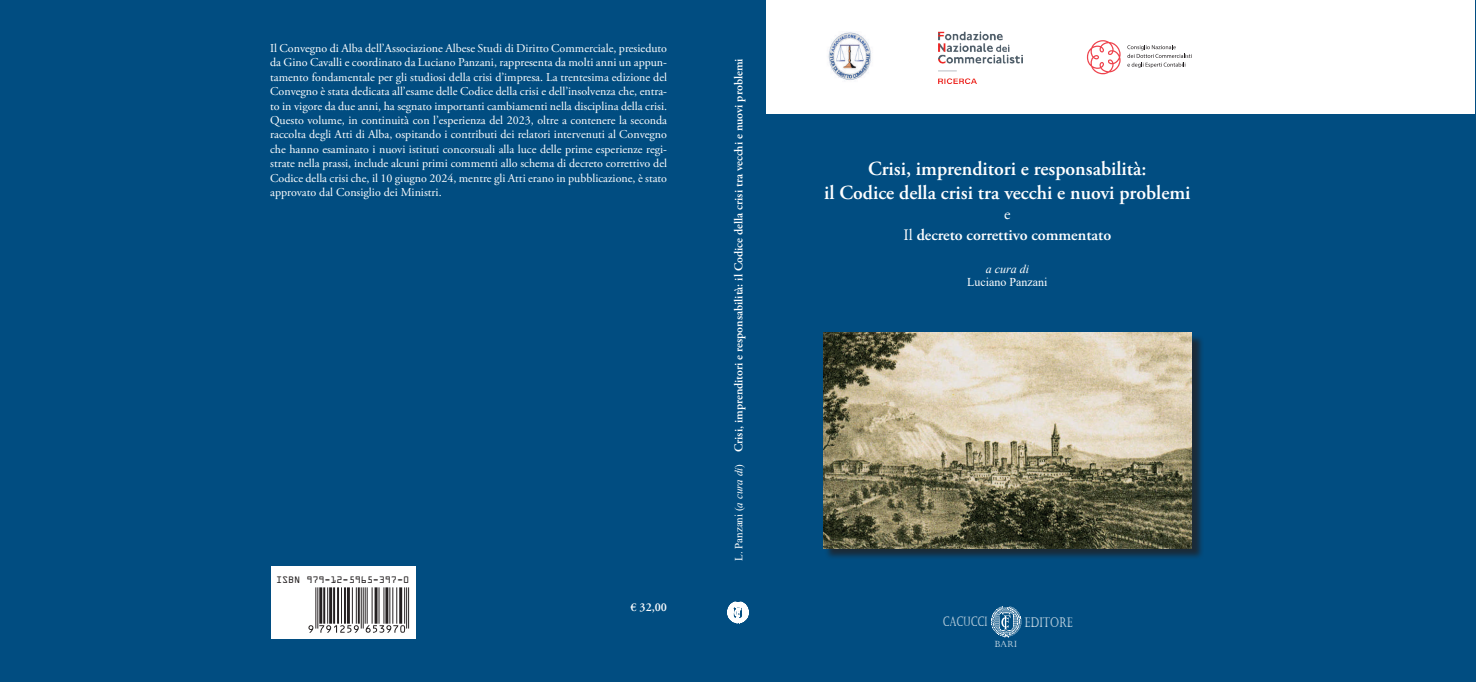
<style>
.page{position:relative;width:1476px;height:682px;background:#014d81}
.page>*{position:absolute;margin:0;border:0;box-sizing:border-box;transform-origin:0 0}
.t1{font:600 20px/24px "Adobe Garamond Pro";color:#fff;text-align:center}
.t2{font:600 16px/20.8px "Adobe Garamond Pro";color:#fff;text-align:center}
.t3{font:13.6px "Castellar";color:#fff;scale:.74 1}
.t4{font:13.1px "Castellar";color:#fff;scale:.67 1}
.t5{font:12px/14.4px "Adobe Garamond Pro";color:#fff;text-align:justify}
.t6{font:600 12px "Adobe Garamond Pro";color:#fff}
.t7{font:12px "Times New Roman";color:#fff}
.t8{font:italic 12px "Times New Roman";color:#fff}
.t9{font:10px "OCRA Extended";color:#231f20}
.t10{font:8.7px "Castellar";color:#fff}
.s1{font-family:"Times New Roman";font-weight:400;font-size:11px}
.s2{font-family:"Times New Roman";font-weight:400;font-style:italic;font-size:11px}
.s3{font-weight:400}
</style>
<div class="page">
<div style="left:766px;top:0;width:709px;height:114px;background:#fff"></div>
<div style="left:272px;top:566px;width:144px;height:72px;background:#fff"></div>
<svg style="left:991px;top:606px;width:30px;height:32px"></svg>
<div style="left:824px;top:334px;width:380px;height:226px;background:#231f20;opacity:.75"></div>
<img style="left:823px;top:332px;width:368px;height:216px">
<svg style="left:727px;top:602px;width:21px;height:22px"></svg>
<img style="left:828px;top:32px;width:44px;height:48px">
<img style="left:938px;top:31px;width:84px;height:52px">
<svg style="left:1127px;top:45px;width:65px;height:23px"></svg>
<svg style="left:1087px;top:40px;width:33px;height:34px"></svg>
<hr style="left:408px;top:587px;width:1px;height:42px;background:#231f20">
<hr style="left:406px;top:587px;width:1px;height:42px;background:#231f20">
<hr style="left:404px;top:587px;width:1px;height:37px;background:#231f20">
<hr style="left:399px;top:587px;width:3px;height:37px;background:#231f20">
<hr style="left:396px;top:587px;width:1px;height:37px;background:#231f20">
<hr style="left:392px;top:587px;width:1px;height:37px;background:#231f20">
<hr style="left:389px;top:587px;width:1px;height:37px;background:#231f20">
<hr style="left:385px;top:587px;width:3px;height:37px;background:#231f20">
<hr style="left:383px;top:587px;width:1px;height:37px;background:#231f20">
<hr style="left:378px;top:587px;width:1px;height:37px;background:#231f20">
<hr style="left:374px;top:587px;width:3px;height:37px;background:#231f20">
<hr style="left:372px;top:587px;width:1px;height:37px;background:#231f20">
<hr style="left:367px;top:587px;width:1px;height:37px;background:#231f20">
<hr style="left:365px;top:587px;width:1px;height:37px;background:#231f20">
<hr style="left:363px;top:587px;width:1px;height:42px;background:#231f20">
<hr style="left:361px;top:587px;width:1px;height:42px;background:#231f20">
<hr style="left:358px;top:587px;width:2px;height:37px;background:#231f20">
<hr style="left:356px;top:587px;width:1px;height:37px;background:#231f20">
<hr style="left:352px;top:587px;width:1px;height:37px;background:#231f20">
<hr style="left:347px;top:587px;width:3px;height:37px;background:#231f20">
<hr style="left:344px;top:587px;width:2px;height:37px;background:#231f20">
<hr style="left:341px;top:587px;width:1px;height:37px;background:#231f20">
<hr style="left:337px;top:587px;width:2px;height:37px;background:#231f20">
<hr style="left:333px;top:587px;width:2px;height:37px;background:#231f20">
<hr style="left:329px;top:587px;width:3px;height:37px;background:#231f20">
<hr style="left:327px;top:587px;width:1px;height:37px;background:#231f20">
<hr style="left:323px;top:587px;width:2px;height:37px;background:#231f20">
<hr style="left:319px;top:587px;width:3px;height:37px;background:#231f20">
<hr style="left:317px;top:587px;width:1px;height:42px;background:#231f20">
<hr style="left:315px;top:587px;width:1px;height:42px;background:#231f20">
<svg style="left:308px;top:625px;width:97px;height:8px"></svg>
<p class="t5" style="left:270px;top:41px;width:398px">Il Convegno di Alba dell’Associazione Albese Studi di Diritto Commerciale, presieduto da Gino Cavalli e coordinato da Luciano Panzani, rappresenta da molti anni un appun&shy;tamento fondamentale per gli studiosi della crisi d’impresa. La trentesima edizione del Convegno è stata dedicata all’esame delle Codice della crisi e dell’insolvenza che, entra&shy;to in vigore da due anni, ha segnato importanti cambiamenti nella disciplina della crisi.<br>Questo volume, in continuità con l’esperienza del 2023, oltre a contenere la seconda raccolta degli Atti di Alba, ospitando i contributi dei relatori intervenuti al Convegno che hanno esaminato i nuovi istituti concorsuali alla luce delle prime esperienze regi&shy;strate nella prassi, include alcuni primi commenti allo schema di decreto correttivo del Codice della crisi che, il 10 giugno 2024, mentre gli Atti erano in pubblicazione, è stato approvato dal Consiglio dei Ministri.</p>
<p class="t9" style="left:276px;top:574px;width:134px">ISBN 979-12-5965-397-0</p>
<p class="t6" style="left:630px;top:600px;width:38px">€ 32,00</p>
<p class="t6" style="left:731px;top:561px;width:504px;rotate:-90deg"><span class="s1">L. Panzani (</span><span class="s2">a cura di</span><span class="s1">)</span> Crisi, imprenditori e responsabilità: il Codice della crisi tra vecchi e nuovi problemi</p>
<h1 class="t1" style="left:824px;top:156px;width:368px">Crisi, imprenditori e responsabilità:<br>il Codice della crisi tra vecchi e nuovi problemi</h1>
<h2 class="t2" style="left:903px;top:204px;width:209px"><span class="s3">e<br>Il</span> decreto correttivo commentato</h2>
<p class="t8" style="left:985px;top:261px;width:45px">a cura di</p>
<p class="t7" style="left:967px;top:274px;width:82px">Luciano Panzani</p>
<p class="t4" style="left:942px;top:614px;width:68px">CACUCCI</p>
<p class="t3" style="left:1024px;top:614px;width:66px">EDITORE</p>
<p class="t10" style="left:994px;top:639px;width:24px">BARI</p>
</div>
